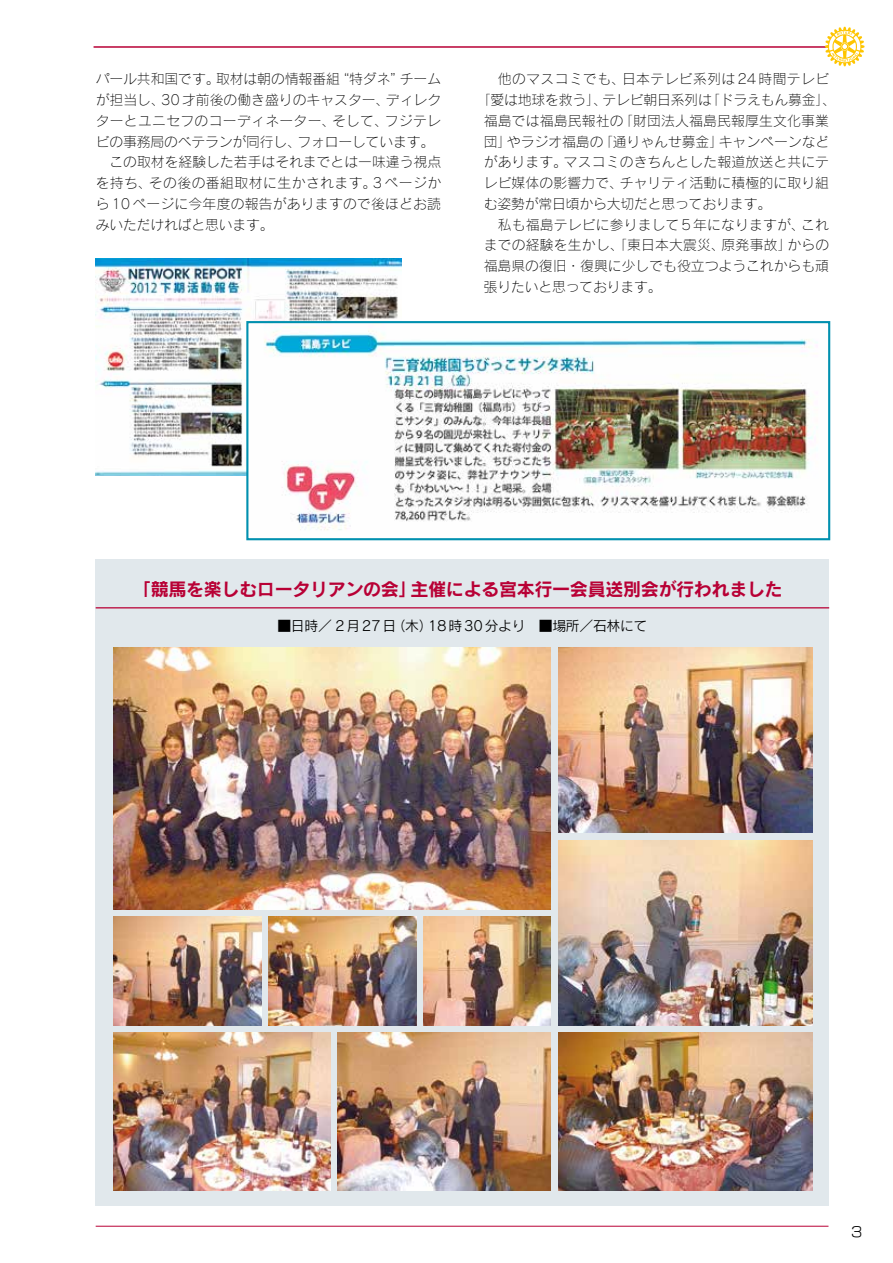
<style>
.page{position:relative;width:893px;height:1263px;background:#fff}
.page>*{position:absolute;margin:0;border:0;box-sizing:border-box;transform-origin:0 0}
.t1{font:18px "Rodin Pro B";letter-spacing:-.02em;color:#b80035}
.t2{font:13.8px/20.7px "Rodin Pro L";letter-spacing:.005em;color:#000}
.t3{font:13.8px "Rodin Pro M";letter-spacing:-.02em;color:#000}
.t4{font:13.8px "Rodin Pro L";letter-spacing:.03em;color:#000}
.t5{font:13.8px "New Rodin Pro M";color:#000}
</style>
<div class="page">
<hr style="left:94px;top:46px;width:732px;height:2px;background:#b80035">
<hr style="left:96px;top:1226px;width:732px;height:1px;background:#b80035">
<svg style="left:825px;top:27px;width:39px;height:39px"></svg>
<img style="left:96px;top:259px;width:306px;height:216px">
<img style="left:249px;top:324px;width:569px;height:206px">
<div style="left:246px;top:321px;width:584px;height:219px;border:2px solid #0090af"></div>
<div style="left:96px;top:559px;width:733px;height:646px;background:#e1e8ec"></div>
<hr style="left:96px;top:607px;width:733px;height:1px;background:#b80035">
<img style="left:113px;top:647px;width:437px;height:263px">
<img style="left:559px;top:647px;width:253px;height:185px">
<img style="left:559px;top:840px;width:253px;height:185px">
<img style="left:113px;top:917px;width:149px;height:108px">
<img style="left:113px;top:1032px;width:218px;height:158px">
<img style="left:338px;top:1032px;width:212px;height:158px">
<img style="left:559px;top:1032px;width:253px;height:158px">
<img style="left:268px;top:917px;width:149px;height:108px">
<img style="left:423px;top:917px;width:127px;height:108px">
<p class="t2" style="left:96px;top:68px;width:347px">パール共和国です。取材は朝の情報番組“特ダネ”チームが担当し、30才前後の働き盛りのキャスター、ディレクターとユニセフのコーディネーター、そして、フジテレビの事務局のベテランが同行し、フォローしています。　この取材を経験した若手はそれまでとは一味違う視点を持ち、その後の番組取材に生かされます。3ページから 10ページに今年度の報告がありますので後ほどお読みいただければと思います。</p>
<p class="t4" style="left:484px;top:70px;width:347px">　他のマスコミでも、日本テレビ系列は 24時間テレビ</p>
<p class="t2" style="left:477px;top:89px;width:361px">「愛は地球を救う」、テレビ朝日系列は「ドラえもん募金」、</p>
<p class="t2" style="left:484px;top:110px;width:347px">福島では福島民報社の「財団法人福島民報厚生文化事業</p>
<p class="t2" style="left:484px;top:131px;width:347px">団」やラジオ福島の「通りゃんせ募金」キャンペーンなど</p>
<p class="t2" style="left:484px;top:151px;width:347px">があります。マスコミのきちんとした報道放送と共にテ</p>
<p class="t2" style="left:484px;top:172px;width:347px">レビ媒体の影響力で、チャリティ活動に積極的に取り組</p>
<p class="t2" style="left:484px;top:193px;width:289px">む姿勢が常日頃から大切だと思っております。</p>
<p class="t2" style="left:484px;top:214px;width:347px">　私も福島テレビに参りまして 5年になりますが、これ</p>
<p class="t2" style="left:484px;top:234px;width:347px">までの経験を生かし、「東日本大震災、原発事故」からの</p>
<p class="t2" style="left:484px;top:255px;width:347px">福島県の復旧・復興に少しでも役立つようこれからも頑</p>
<p class="t2" style="left:484px;top:276px;width:179px">張りたいと思っております。</p>
<h1 class="t1" style="left:133px;top:577px;width:651px">「競馬を楽しむロータリアンの会」主催による宮本行一会員送別会が行われました</h1>
<p class="t3" style="left:277px;top:617px;width:372px">■日時／ 2月27日（木）18時30分より　■場所／石林にて</p>
<p class="t5" style="left:851px;top:1220px;width:13px">3</p>
</div>
